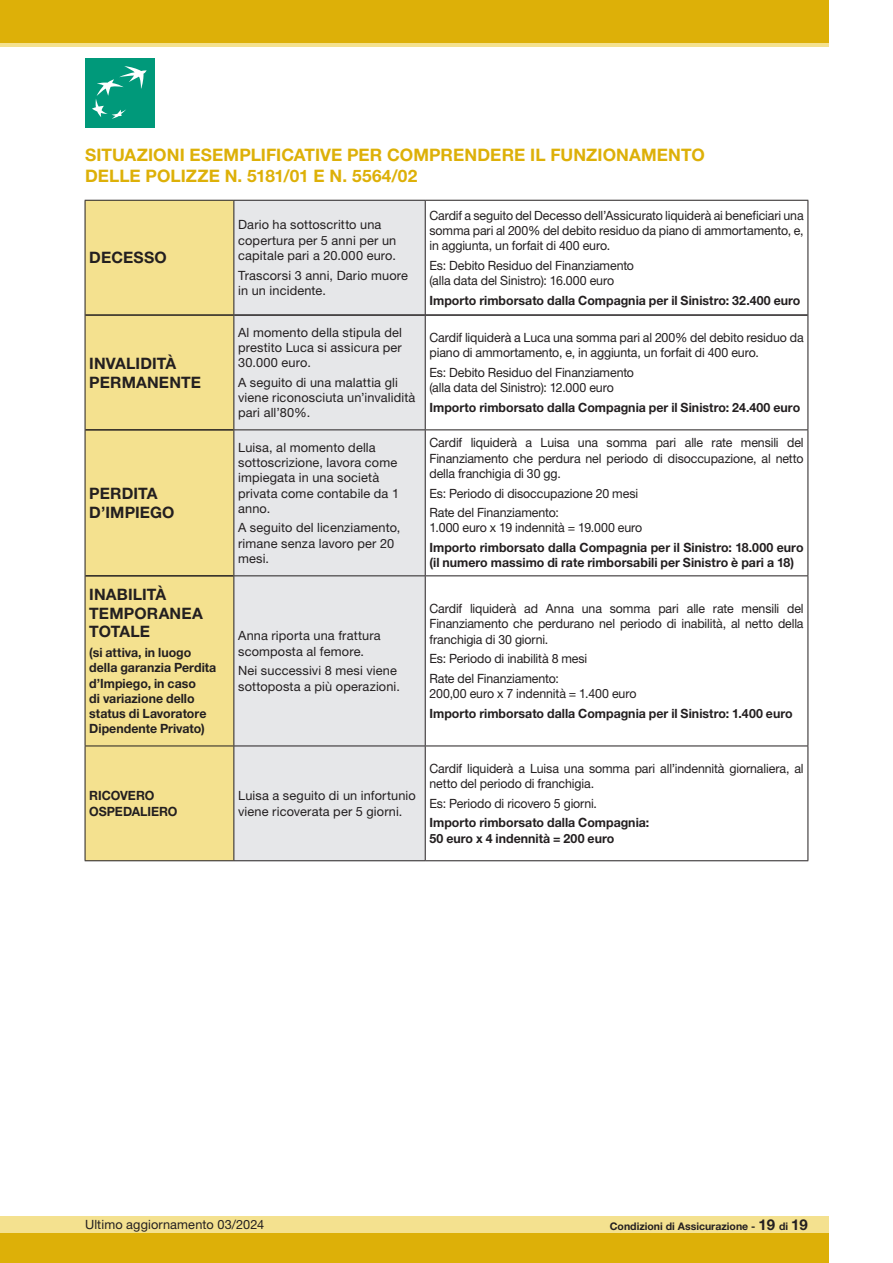
<style>
.page{position:relative;width:893px;height:1263px;background:#fff}
.page>*{position:absolute;margin:0;border:0;box-sizing:border-box;transform-origin:0 0}
.t1{font:700 17.25px/20.7px "Helvetica Neue LT Std";letter-spacing:.005em;color:#ddb008}
.t2{font:700 15.75px/18.9px "Helvetica Neue LT Std";letter-spacing:.01em;color:#231f20}
.t3{font:12.75px/15.3px "Helvetica Neue LT Std";letter-spacing:-.005em;color:#231f20}
.t4{font:700 12.75px/15.3px "Helvetica Neue LT Std";color:#231f20}
.t5{font:12.75px/15.3px "Helvetica Neue LT Std";letter-spacing:.015em;color:#231f20}
.t6{font:700 10.5px "Helvetica Neue LT Std";color:#231f20}
.s1{font-size:15px}
</style>
<div class="page">
<div style="left:0;top:0;width:829px;height:47px;background:#f4e18f"></div>
<div style="left:0;top:1216px;width:829px;height:47px;background:#f4e18f"></div>
<div style="left:0;top:0;width:829px;height:43px;background:#ddb008"></div>
<div style="left:0;top:1233px;width:829px;height:30px;background:#ddb008"></div>
<div style="left:85px;top:58px;width:69px;height:70px;background:#00997a"></div>
<svg style="left:92px;top:66px;width:55px;height:53px"></svg>
<div style="left:86px;top:201px;width:147px;height:659px;background:#f4e18f"></div>
<div style="left:234px;top:201px;width:191px;height:659px;background:#e6e7e9"></div>
<svg style="left:426px;top:430px;width:381px;height:317px"></svg>
<hr style="left:234px;top:314px;width:191px;height:2px;background:#231f20">
<hr style="left:426px;top:314px;width:381px;height:2px;background:#231f20">
<hr style="left:85px;top:314px;width:148px;height:2px;background:#231f20">
<hr style="left:85px;top:429px;width:148px;height:2px;background:#231f20">
<hr style="left:85px;top:575px;width:148px;height:2px;background:#231f20">
<hr style="left:85px;top:200px;width:149px;height:1px;background:#231f20">
<hr style="left:85px;top:201px;width:1px;height:114px;background:#231f20">
<hr style="left:234px;top:200px;width:191px;height:1px;background:#231f20">
<hr style="left:233px;top:201px;width:1px;height:114px;background:#231f20">
<hr style="left:425px;top:200px;width:383px;height:1px;background:#231f20">
<hr style="left:425px;top:201px;width:1px;height:114px;background:#231f20">
<hr style="left:807px;top:201px;width:1px;height:114px;background:#231f20">
<hr style="left:85px;top:315px;width:1px;height:115px;background:#231f20">
<hr style="left:233px;top:315px;width:1px;height:114px;background:#231f20">
<hr style="left:425px;top:315px;width:1px;height:114px;background:#231f20">
<hr style="left:807px;top:315px;width:1px;height:114px;background:#231f20">
<hr style="left:85px;top:430px;width:1px;height:146px;background:#231f20">
<hr style="left:233px;top:430px;width:1px;height:145px;background:#231f20">
<hr style="left:425px;top:430px;width:1px;height:145px;background:#231f20">
<hr style="left:807px;top:430px;width:1px;height:145px;background:#231f20">
<hr style="left:85px;top:576px;width:1px;height:169px;background:#231f20">
<hr style="left:233px;top:576px;width:1px;height:169px;background:#231f20">
<hr style="left:425px;top:576px;width:1px;height:169px;background:#231f20">
<hr style="left:807px;top:576px;width:1px;height:169px;background:#231f20">
<hr style="left:85px;top:745px;width:149px;height:1px;background:#231f20">
<hr style="left:85px;top:746px;width:1px;height:114px;background:#231f20">
<hr style="left:234px;top:745px;width:191px;height:1px;background:#231f20">
<hr style="left:233px;top:746px;width:1px;height:114px;background:#231f20">
<hr style="left:425px;top:745px;width:383px;height:1px;background:#231f20">
<hr style="left:425px;top:746px;width:1px;height:114px;background:#231f20">
<hr style="left:807px;top:746px;width:1px;height:114px;background:#231f20">
<hr style="left:85px;top:860px;width:149px;height:1px;background:#231f20">
<hr style="left:234px;top:860px;width:191px;height:1px;background:#231f20">
<hr style="left:425px;top:860px;width:383px;height:1px;background:#231f20">
<hr style="left:233px;top:429px;width:192px;height:1px;background:#231f20">
<hr style="left:425px;top:429px;width:383px;height:1px;background:#231f20">
<hr style="left:233px;top:575px;width:192px;height:1px;background:#231f20">
<hr style="left:425px;top:575px;width:383px;height:1px;background:#231f20">
<h1 class="t1" style="left:85px;top:144px;width:621px">SITUAZIONI ESEMPLIFICATIVE PER COMPRENDERE IL FUNZIONAMENTO<br>DELLE POLIZZE N. 5181/01 E N. 5564/02</h1>
<p class="t2" style="left:89px;top:248px;width:79px">DECESSO</p>
<p class="t2" style="left:89px;top:353px;width:113px">INVALIDITÀ<br>PERMANENTE</p>
<p class="t2" style="left:89px;top:484px;width:87px">PERDITA<br>D’IMPIEGO</p>
<p class="t2" style="left:89px;top:584px;width:115px">INABILITÀ<br>TEMPORANEA<br>TOTALE</p>
<p class="t4" style="left:89px;top:644px;width:129px">(si attiva, in luogo della garanzia Perdita d’Impiego, in caso<br>di variazione dello status di Lavoratore<br>Dipendente Privato)</p>
<p class="t5" style="left:238px;top:217px;width:160px">Dario ha sottoscritto una copertura per 5 anni per un capitale pari a 20.000 euro.</p>
<p class="t3" style="left:238px;top:267px;width:171px">Trascorsi 3 anni, Dario muore in un incidente.</p>
<p class="t3" style="left:238px;top:324px;width:165px;text-align:justify">Al momento della stipula del prestito Luca si assicura per 30.000 euro.</p>
<p class="t3" style="left:238px;top:374px;width:179px">A seguito di una malattia gli viene riconosciuta un’invalidità pari all’80%.</p>
<p class="t3" style="left:238px;top:439px;width:162px">Luisa, al momento della sottoscrizione, lavora come impiegata in una società privata come contabile da 1 anno.</p>
<p class="t3" style="left:238px;top:520px;width:164px">A seguito del licenziamento, rimane senza lavoro per 20 mesi.</p>
<p class="t5" style="left:238px;top:628px;width:144px">Anna riporta una frattura scomposta al femore.</p>
<p class="t3" style="left:238px;top:663px;width:163px">Nei successivi 8 mesi viene sottoposta a più operazioni.</p>
<p class="t4" style="left:89px;top:788px;width:90px">RICOVERO<br>OSPEDALIERO</p>
<p class="t3" style="left:238px;top:788px;width:179px">Luisa a seguito di un infortunio viene ricoverata per 5 giorni.</p>
<p class="t3" style="left:429px;top:207px;width:376px;text-align:justify">Cardif a seguito del Decesso dell’Assicurato liquiderà ai beneficiari una somma pari al 200% del debito residuo da piano di ammortamento, e, in aggiunta, un forfait di 400 euro.</p>
<p class="t3" style="left:429px;top:257px;width:206px">Es: Debito Residuo del Finanziamento (alla data del Sinistro): 16.000 euro</p>
<p class="t4" style="left:429px;top:292px;width:373px">Importo rimborsato dalla Compagnia per il Sinistro: 32.400 euro</p>
<p class="t3" style="left:429px;top:330px;width:376px">Cardif liquiderà a Luca una somma pari al 200% del debito residuo da piano di ammortamento, e, in aggiunta, un forfait di 400 euro.</p>
<p class="t3" style="left:429px;top:365px;width:206px">Es: Debito Residuo del Finanziamento (alla data del Sinistro): 12.000 euro</p>
<p class="t4" style="left:429px;top:399px;width:372px">Importo rimborsato dalla Compagnia per il Sinistro: 24.400 euro</p>
<p class="t3" style="left:429px;top:435px;width:376px;text-align:justify">Cardif liquiderà a Luisa una somma pari alle rate mensili del Finanziamento che perdura nel periodo di disoccupazione, al netto della franchigia di 30 gg.</p>
<p class="t3" style="left:429px;top:483px;width:210px;line-height:19.5px">Es: Periodo di disoccupazione 20 mesi<br>Rate del Finanziamento:</p>
<p class="t3" style="left:429px;top:520px;width:214px">1.000 euro x 19 indennità = 19.000 euro</p>
<p class="t4" style="left:429px;top:539px;width:376px">Importo rimborsato dalla Compagnia per il Sinistro: 18.000 euro (il numero massimo di rate rimborsabili per Sinistro è pari a 18)</p>
<p class="t3" style="left:429px;top:601px;width:376px;text-align:justify">Cardif liquiderà ad Anna una somma pari alle rate mensili del Finanziamento che perdurano nel periodo di inabilità, al netto della franchigia di 30 giorni.</p>
<p class="t3" style="left:429px;top:649px;width:159px;line-height:19.5px">Es: Periodo di inabilità 8 mesi<br>Rate del Finanziamento:</p>
<p class="t3" style="left:429px;top:686px;width:208px">200,00 euro x 7 indennità = 1.400 euro</p>
<p class="t4" style="left:429px;top:705px;width:365px">Importo rimborsato dalla Compagnia per il Sinistro: 1.400 euro</p>
<p class="t3" style="left:429px;top:761px;width:376px">Cardif liquiderà a Luisa una somma pari all’indennità giornaliera, al netto del periodo di franchigia.</p>
<p class="t3" style="left:429px;top:795px;width:169px">Es: Periodo di ricovero 5 giorni.</p>
<p class="t4" style="left:429px;top:815px;width:221px">Importo rimborsato dalla Compagnia:<br>50 euro x 4 indennità = 200 euro</p>
<p class="t3" style="left:85px;top:1217px;width:181px">Ultimo aggiornamento 03/2024</p>
<p class="t6" style="left:610px;top:1220px;width:200px">Condizioni di Assicurazione - <span class="s1">19</span> di <span class="s1">19</span></p>
</div>
